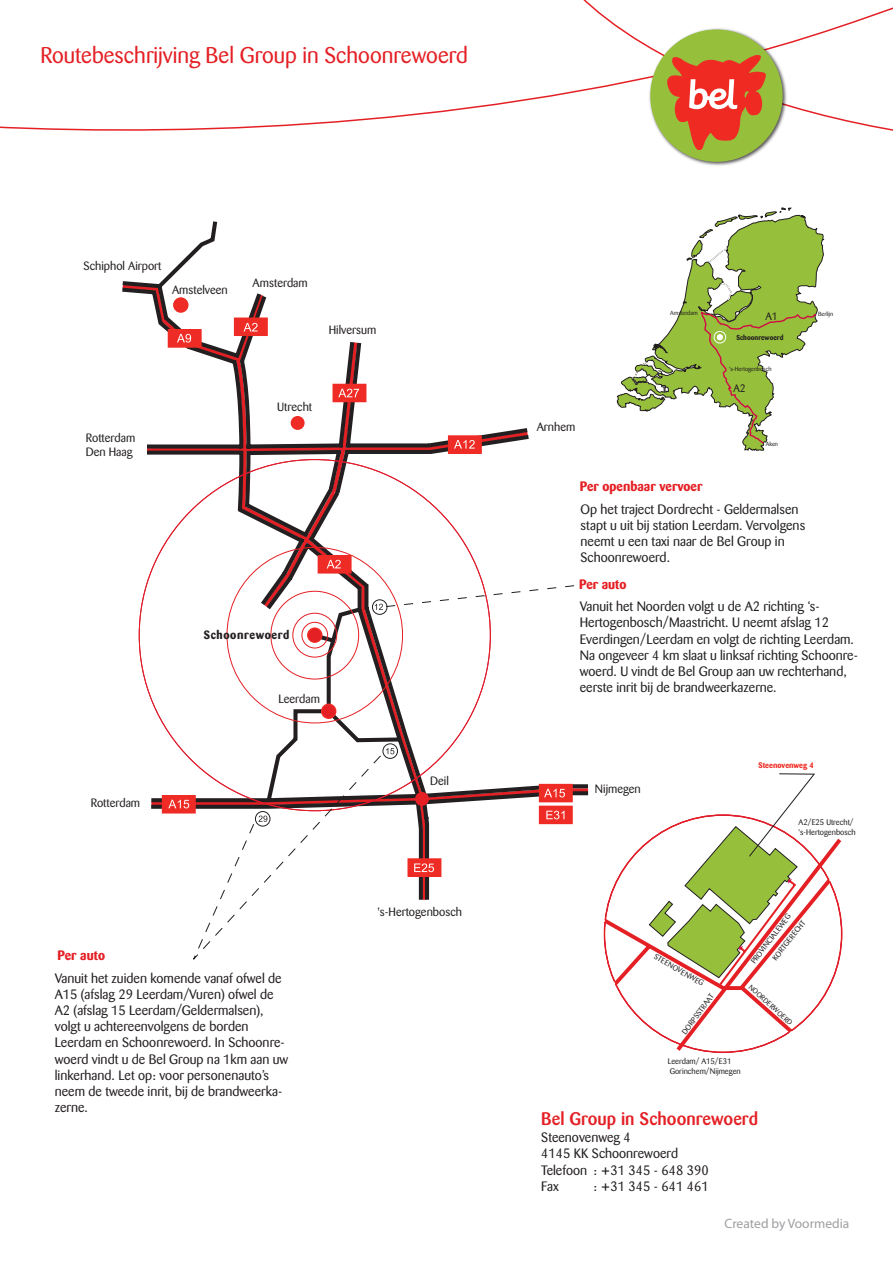
<style>
.page{position:relative;width:893px;height:1263px;background:#fff}
.page>*{position:absolute;margin:0;border:0;box-sizing:border-box;transform-origin:0 0}
.t1{font:22.5px "Barmeno";color:#e42025}
.t2{font:500 18px "Barmeno";color:#e42025}
.t3{font:13.5px/16.2px "Barmeno";color:#231f20}
.t4{font:700 13.5px "Barmeno";color:#e42025}
.t5{font:13.5px "Myriad Pro";color:#9d9fa2}
.t6{font:12px/14.1px "Barmeno";color:#231f20}
.t7{font:700 12px "Barmeno";letter-spacing:.05em;color:#231f20}
.t8{font:10.8px "Barmeno";color:#231f20}
.t9{font:8.1px/9.4px "Barmeno";color:#231f20}
.t10{font:700 8.1px "Barmeno";color:#ee2c25}
.t11{font:7.65px "Barmeno";color:#231f20}
.t12{font:700 7.2px "Barmeno";color:#231f20}
.t13{font:7.2px "Barmeno";color:#231f20}
.t14{font:6px "Barmeno";color:#231f20}
</style>
<div class="page">
<svg style="left:0;top:0;width:893px;height:131px"></svg>
<svg style="left:652px;top:228px;width:173px;height:223px"></svg>
<svg style="left:616px;top:355px;width:59px;height:57px"></svg>
<svg style="left:686px;top:207px;width:131px;height:238px"></svg>
<div style="left:714px;top:331px;width:12px;height:12px;border:1px solid #fff;border-radius:50%"></div>
<img style="left:647px;top:27px;width:141px;height:139px">
<div style="left:650px;top:30px;width:133px;height:132px;background:#96bf3c;border-radius:50%"></div>
<svg style="left:666px;top:55px;width:101px;height:95px"></svg>
<svg style="left:122px;top:221px;width:467px;height:679px"></svg>
<svg style="left:339px;top:446px;width:9px;height:5px"></svg>
<div style="left:291px;top:416px;width:14px;height:14px;background:#ee2c25;border-radius:50%"></div>
<div style="left:174px;top:298px;width:14px;height:14px;background:#ee2c25;border-radius:50%"></div>
<div style="left:173px;top:297px;width:16px;height:16px;border:2px solid #ee2c25;border-radius:50%"></div>
<svg style="left:138px;top:459px;width:353px;height:353px"></svg>
<div style="left:308px;top:628px;width:14px;height:14px;background:#e42025;border-radius:50%"></div>
<div style="left:307px;top:627px;width:15px;height:16px;border:2px solid #ee2c25;border-radius:50%"></div>
<div style="left:141px;top:442px;width:6px;height:16px;background:#fff"></div>
<svg style="left:375px;top:584px;width:206px;height:26px"></svg>
<div style="left:163px;top:796px;width:32px;height:17px;background:#ee2c25"></div>
<div style="left:162px;top:795px;width:34px;height:18px;border:2px solid #ee2c25"></div>
<div style="left:408px;top:859px;width:33px;height:17px;background:#ee2c25"></div>
<div style="left:407px;top:858px;width:34px;height:19px;border:2px solid #ee2c25"></div>
<div style="left:540px;top:784px;width:32px;height:18px;background:#ee2c25"></div>
<div style="left:539px;top:784px;width:34px;height:18px;border:2px solid #ee2c25"></div>
<svg style="left:542px;top:809px;width:28px;height:12px"></svg>
<div style="left:539px;top:806px;width:34px;height:18px;border:2px solid #ee2c25"></div>
<div style="left:318px;top:556px;width:33px;height:17px;background:#ee2c25"></div>
<div style="left:318px;top:555px;width:34px;height:19px;border:2px solid #ee2c25"></div>
<div style="left:449px;top:436px;width:32px;height:17px;background:#ee2c25"></div>
<div style="left:448px;top:435px;width:34px;height:19px;border:2px solid #ee2c25"></div>
<svg style="left:336px;top:387px;width:27px;height:12px"></svg>
<div style="left:333px;top:384px;width:33px;height:18px;border:2px solid #ee2c25"></div>
<div style="left:235px;top:318px;width:32px;height:17px;background:#ee2c25"></div>
<div style="left:234px;top:317px;width:34px;height:19px;border:2px solid #ee2c25"></div>
<div style="left:168px;top:330px;width:33px;height:17px;background:#ee2c25"></div>
<div style="left:168px;top:329px;width:34px;height:19px;border:2px solid #ee2c25"></div>
<svg style="left:244px;top:323px;width:14px;height:8px"></svg>
<svg style="left:177px;top:334px;width:14px;height:9px"></svg>
<svg style="left:327px;top:560px;width:14px;height:8px"></svg>
<svg style="left:338px;top:389px;width:21px;height:8px"></svg>
<svg style="left:454px;top:440px;width:21px;height:9px"></svg>
<svg style="left:544px;top:789px;width:21px;height:8px"></svg>
<svg style="left:546px;top:811px;width:18px;height:8px"></svg>
<svg style="left:414px;top:863px;width:20px;height:9px"></svg>
<svg style="left:168px;top:743px;width:230px;height:217px"></svg>
<div style="left:372px;top:599px;width:15px;height:16px;border:1px solid #231f20;border-radius:50%"></div>
<svg style="left:603px;top:838px;width:240px;height:216px"></svg>
<svg style="left:648px;top:773px;width:168px;height:215px"></svg>
<h1 class="t1" style="left:40px;top:42px;width:429px">Routebeschrijving Bel Group in Schoonrewoerd</h1>
<p class="t6" style="left:84px;top:259px;width:79px">Schiphol Airport</p>
<p class="t6" style="left:172px;top:283px;width:57px">Amstelveen</p>
<p class="t6" style="left:253px;top:276px;width:57px">Amsterdam</p>
<p class="t6" style="left:329px;top:323px;width:49px">Hilversum</p>
<p class="t6" style="left:86px;top:431px;width:51px">Rotterdam<br>Den Haag</p>
<p class="t6" style="left:277px;top:400px;width:36px">Utrecht</p>
<p class="t7" style="left:204px;top:627px;width:87px">Schoonrewoerd</p>
<p class="t6" style="left:91px;top:795px;width:51px">Rotterdam</p>
<p class="t4" style="left:58px;top:947px;width:49px">Per auto</p>
<p class="t6" style="left:278px;top:692px;width:43px">Leerdam</p>
<p class="t3" style="left:55px;top:970px;width:235px">Vanuit het zuiden komende vanaf ofwel de A15 (afslag 29 Leerdam/Vuren) ofwel de A2 (afslag 15 Leerdam/Geldermalsen), volgt u achtereenvolgens de borden Leerdam en Schoonrewoerd. In Schoonre&shy;woerd vindt u de Bel Group na 1km aan uw linkerhand. Let op: voor personenauto’s neem de tweede inrit, bij de brandweerka&shy;zerne.</p>
<p class="t6" style="left:430px;top:774px;width:20px">Deil</p>
<p class="t6" style="left:377px;top:905px;width:86px">'s-Hertogenbosch</p>
<p class="t14" style="left:670px;top:309px;width:29px">Amsterdam</p>
<p class="t14" style="left:818px;top:311px;width:17px">Berlijn</p>
<p class="t8" style="left:765px;top:310px;width:14px">A1</p>
<p class="t12" style="left:736px;top:333px;width:48px">Schoonrewoerd</p>
<p class="t14" style="left:729px;top:366px;width:44px">'s-Hertogenbosch</p>
<p class="t6" style="left:537px;top:419px;width:40px">Arnhem</p>
<p class="t4" style="left:580px;top:478px;width:124px">Per openbaar vervoer</p>
<p class="t8" style="left:733px;top:382px;width:14px">A2</p>
<p class="t14" style="left:766px;top:440px;width:14px">Aken</p>
<p class="t3" style="left:581px;top:501px;width:226px">Op het traject Dordrecht - Geldermalsen stapt u uit bij station Leerdam. Vervolgens neemt u een taxi naar de Bel Group in Schoonrewoerd.</p>
<p class="t3" style="left:580px;top:598px;width:280px">Vanuit het Noorden volgt u de A2 richting ‘s-Hertogenbosch/Maastricht. U neemt afslag 12<br>Everdingen/Leerdam en volgt de richting Leerdam.<br>Na ongeveer 4 km slaat u linksaf richting Schoonre&shy;woerd. U vindt de Bel Group aan uw rechterhand, eerste inrit bij de brandweerkazerne.</p>
<p class="t4" style="left:579px;top:576px;width:49px">Per auto</p>
<p class="t6" style="left:595px;top:781px;width:47px">Nijmegen</p>
<p class="t10" style="left:759px;top:760px;width:57px">Steenovenweg 4</p>
<p class="t9" style="left:798px;top:818px;width:59px">A2/E25 Utrecht/ 's-Hertogenbosch</p>
<p class="t11" style="left:657px;top:952px;width:57px;rotate:30deg">STEENOVENWEG</p>
<p class="t11" style="left:680px;top:1030px;width:50px;rotate:-53deg">DORPSSTRAAT</p>
<p class="t11" style="left:749px;top:960px;width:62px;rotate:-53deg">PROVINCIALEWEG</p>
<p class="t11" style="left:771px;top:956px;width:50px;rotate:-52deg">KORTGERECHT</p>
<p class="t13" style="left:752px;top:983px;width:58px;rotate:42deg">NOORDERWOERD</p>
<p class="t9" style="left:668px;top:1056px;width:75px">Leerdam/ A15/E31<br>Gorinchem/Nijmegen</p>
<h2 class="t2" style="left:541px;top:1108px;width:218px">Bel Group in Schoonrewoerd</h2>
<p class="t3" style="left:541px;top:1129px;width:169px">Steenovenweg 4<br>4145 KK Schoonrewoerd<br>Telefoon : +31 345 - 648 390<br>Fax</p>
<p class="t3" style="left:593px;top:1179px;width:117px">: +31 345 - 641 461</p>
<p class="t5" style="left:724px;top:1215px;width:126px">Created by Voormedia</p>
</div>
